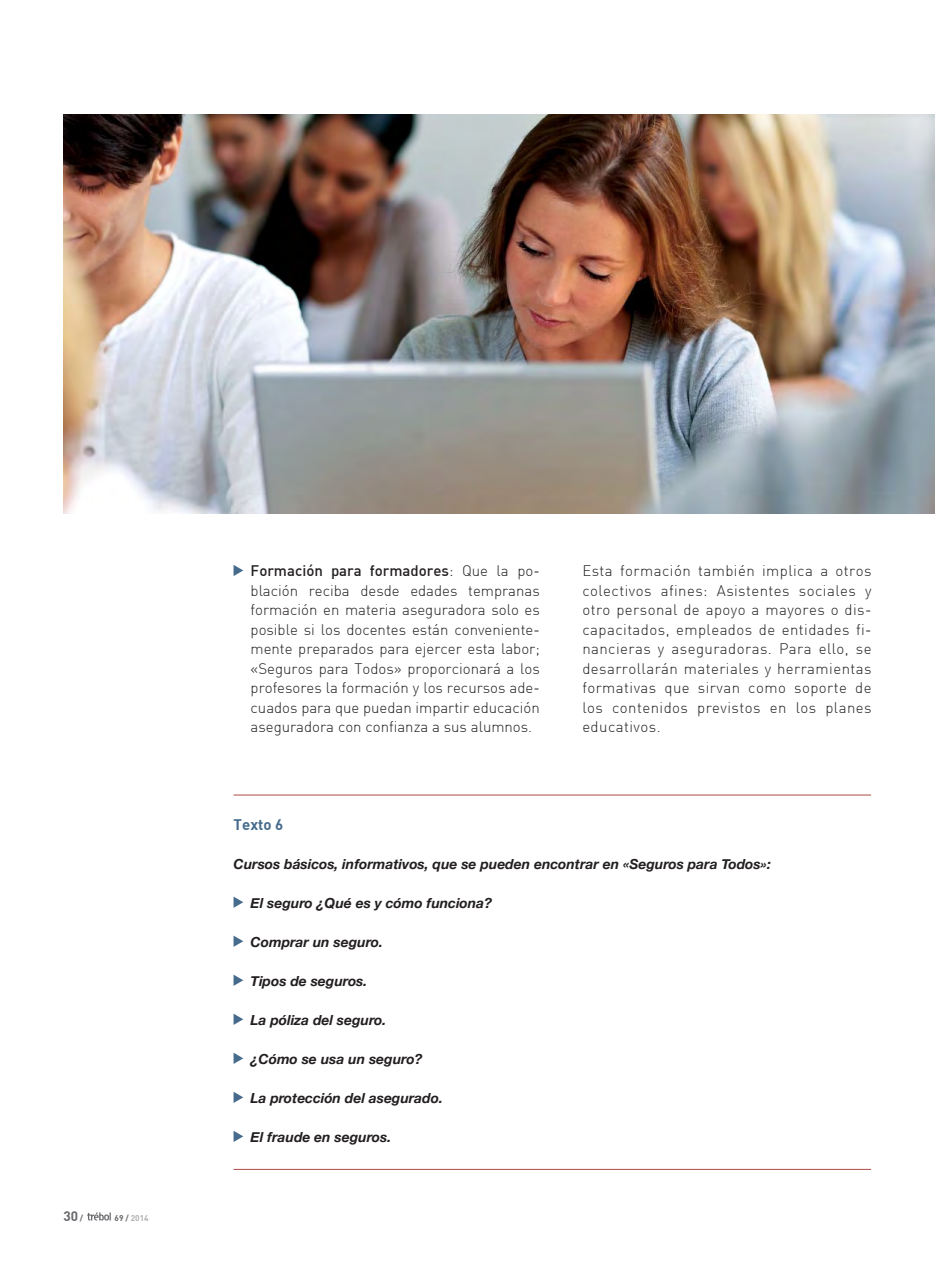
<style>
.page{position:relative;width:935px;height:1263px;background:#fff}
.page>*{position:absolute;margin:0;border:0;box-sizing:border-box;transform-origin:0 0}
.t1{font:300 15px/19.5px "DIN";letter-spacing:.015em;color:#231f20;text-align:justify}
.t2{font:700 15px "DIN";color:#466b8c}
.t3{font:italic 700 13.8px "Helvetica Neue";color:#231f20}
.t4{font:700 13.5px "DIN";color:#67686b}
.t5{font:700 8.25px "DIN";color:#aeb0b3}
.s1{font-size:8.25px}
.s2{color:#67686b}
.s3{font-weight:500}
</style>
<div class="page">
<svg style="left:87px;top:1212px;width:24px;height:8px"></svg>
<svg style="left:233px;top:565px;width:10px;height:11px"></svg>
<svg style="left:233px;top:896px;width:10px;height:11px"></svg>
<svg style="left:233px;top:935px;width:10px;height:11px"></svg>
<svg style="left:233px;top:974px;width:10px;height:11px"></svg>
<svg style="left:233px;top:1013px;width:10px;height:11px"></svg>
<svg style="left:233px;top:1052px;width:10px;height:11px"></svg>
<svg style="left:233px;top:1091px;width:10px;height:11px"></svg>
<svg style="left:233px;top:1131px;width:10px;height:10px"></svg>
<hr style="left:233px;top:794px;width:638px;height:1px;background:#af4a45">
<hr style="left:233px;top:1168px;width:638px;height:1px;background:#af4a45">
<img style="left:63px;top:114px;width:872px;height:399px">
<p class="t4" style="left:63px;top:1206px;width:21px">30 <span class="s1">/</span></p>
<p class="t5" style="left:115px;top:1211px;width:36px"><span class="s2">69 /</span> 2014</p>
<p class="t1" style="left:250px;top:561px;width:291px"><span class="s3">Formación para formadores</span>: Que la po&shy;blación reciba desde edades tempranas formación en materia aseguradora solo es posible si los docentes están conveniente&shy;mente preparados para ejercer esta labor; «Seguros para Todos» proporcionará a los profesores la formación y los recursos ade&shy;cuados para que puedan impartir educación aseguradora con confianza a sus alumnos.</p>
<p class="t1" style="left:582px;top:561px;width:291px">Esta formación también implica a otros colectivos afines: Asistentes sociales y otro personal de apoyo a mayores o dis&shy;capacitados, empleados de entidades fi&shy;nancieras y aseguradoras. Para ello, se desarrollarán materiales y herramientas formativas que sirvan como soporte de los contenidos previstos en los planes educativos.</p>
<p class="t2" style="left:233px;top:814px;width:51px">Texto 6</p>
<p class="t3" style="left:233px;top:855px;width:539px">Cursos básicos, informativos, que se pueden encontrar en «Seguros para Todos»:</p>
<p class="t3" style="left:250px;top:894px;width:243px">El seguro ¿Qué es y cómo funciona?</p>
<p class="t3" style="left:250px;top:933px;width:134px">Comprar un seguro.</p>
<p class="t3" style="left:250px;top:972px;width:118px">Tipos de seguros.</p>
<p class="t3" style="left:250px;top:1011px;width:137px">La póliza del seguro.</p>
<p class="t3" style="left:250px;top:1050px;width:173px">¿Cómo se usa un seguro?</p>
<p class="t3" style="left:250px;top:1089px;width:194px">La protección del asegurado.</p>
<p class="t3" style="left:250px;top:1128px;width:142px">El fraude en seguros.</p>
</div>
